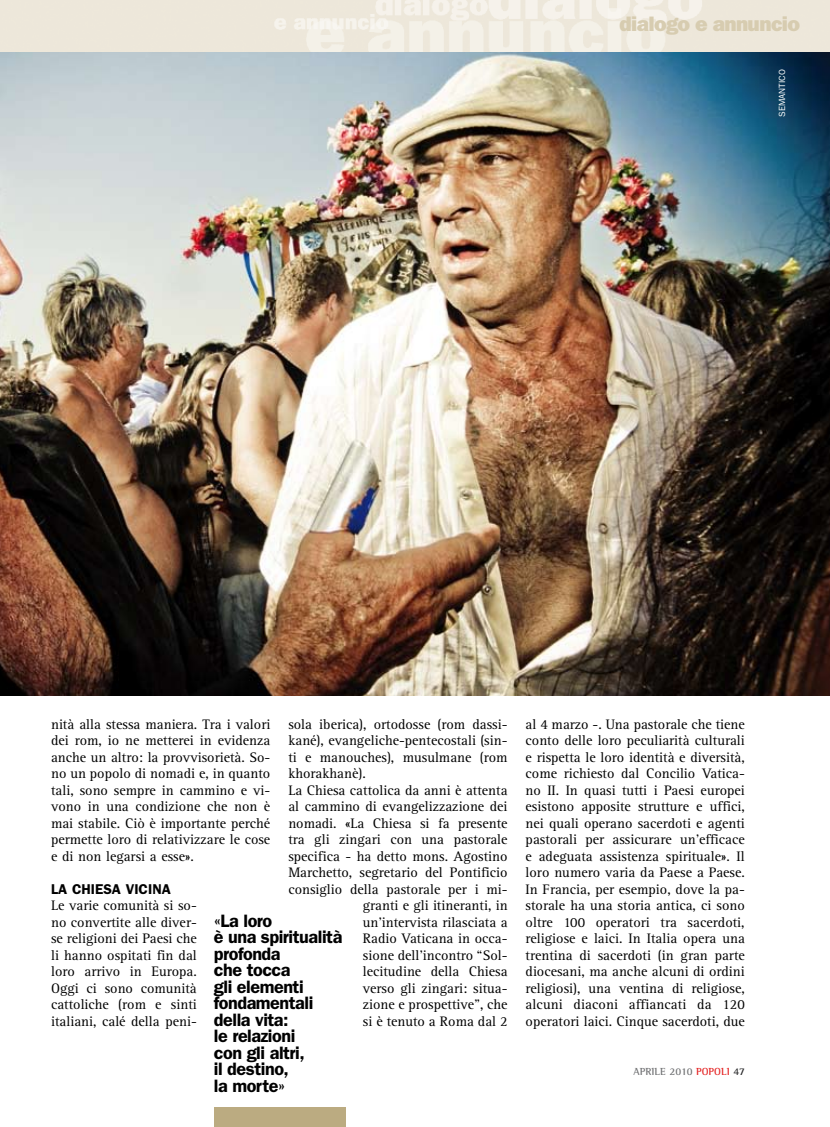
<style>
.page{position:relative;width:830px;height:1127px;background:#fff}
.page>*{position:absolute;margin:0;border:0;box-sizing:border-box;transform-origin:0 0}
.t1{font:21px "ITC Franklin Gothic Std Hvy";letter-spacing:-.03em;color:#d7ccb0}
.t2{font:600 18px/16.5px "ITC Franklin Gothic Std";letter-spacing:-.025em;color:#000}
.t3{font:14.25px/16.5px "Rotis Serif";color:#000;text-align:justify}
.t4{font:600 14.25px "ITC Franklin Gothic Std";color:#000}
.t5{font:700 10.5px "Rotis Semi Serif";color:#707173}
.t6{font:9px "ITC Franklin Gothic Std";letter-spacing:.005em;color:#fff}
.s1{color:#e42121}
.s2{color:#28282a}
</style>
<div class="page">
<img style="left:0;top:51px;width:829px;height:645px">
<div style="left:0;top:0;width:829px;height:51px;background:linear-gradient(to right,#eee8dc,#f1ece1)"></div>
<div style="left:214px;top:1108px;width:131px;height:19px;background:#bbab81"></div>
<h1 class="t1" style="left:619px;top:12px;width:182px">dialogo e annuncio</h1>
<p class="t6" style="left:776px;top:117px;width:49px;rotate:-90deg">SEMANTICO</p>
<p class="t3" style="left:288px;top:716px;width:221px">sola iberica), ortodosse (rom dassi-</p>
<p class="t3" style="left:288px;top:733px;width:221px">kané), evangeliche-pentecostali (sin-</p>
<p class="t3" style="left:288px;top:749px;width:221px">ti e manouches), musulmane (rom</p>
<p class="t3" style="left:288px;top:766px;width:79px">khorakhanè).</p>
<p class="t3" style="left:288px;top:782px;width:220px">La Chiesa cattolica da anni è attenta</p>
<p class="t3" style="left:288px;top:799px;width:221px">al cammino di evangelizzazione dei</p>
<p class="t3" style="left:288px;top:815px;width:221px">nomadi. «La Chiesa si fa presente</p>
<p class="t3" style="left:288px;top:832px;width:221px">tra gli zingari con una pastorale</p>
<p class="t3" style="left:288px;top:848px;width:221px">specifica - ha detto mons. Agostino</p>
<p class="t3" style="left:288px;top:865px;width:221px">Marchetto, segretario del Pontificio</p>
<p class="t3" style="left:288px;top:881px;width:221px">consiglio della pastorale per i mi-</p>
<p class="t3" style="left:362px;top:898px;width:146px">granti e gli itineranti, in</p>
<p class="t3" style="left:362px;top:914px;width:146px">un’intervista rilasciata a</p>
<p class="t3" style="left:362px;top:931px;width:146px">Radio Vaticana in occa-</p>
<p class="t3" style="left:362px;top:947px;width:146px">sione dell’incontro “Sol-</p>
<p class="t3" style="left:362px;top:964px;width:146px">lecitudine della Chiesa</p>
<p class="t3" style="left:362px;top:980px;width:146px">verso gli zingari: situa-</p>
<p class="t3" style="left:362px;top:997px;width:146px">zione e prospettive”, che</p>
<p class="t3" style="left:362px;top:1013px;width:146px">si è tenuto a Roma dal 2</p>
<p class="t3" style="left:51px;top:716px;width:221px">nità alla stessa maniera. Tra i valori dei rom, io ne metterei in evidenza anche un altro: la provvisorietà. So&shy;no un popolo di nomadi e, in quanto tali, sono sempre in cammino e vi&shy;vono in una condizione che non è mai stabile. Ciò è importante perché permette loro di relativizzare le cose e di non legarsi a esse».</p>
<p class="t4" style="left:51px;top:880px;width:121px">LA CHIESA VICINA</p>
<p class="t3" style="left:51px;top:898px;width:147px">Le varie comunità si so&shy;no convertite alle diver&shy;se religioni dei Paesi che li hanno ospitati fin dal loro arrivo in Europa.<br>Oggi ci sono comunità cattoliche (rom e sinti italiani, calé della peni-</p>
<p class="t2" style="left:214px;top:912px;width:130px">«La loro<br>è una spiritualità profonda<br>che tocca<br>gli elementi fondamentali della vita:<br>le relazioni<br>con gli altri,<br>il destino,<br>la morte»</p>
<p class="t3" style="left:525px;top:716px;width:221px">al 4 marzo -. Una pastorale che tiene conto delle loro peculiarità culturali e rispetta le loro identità e diversità, come richiesto dal Concilio Vatica&shy;no II. In quasi tutti i Paesi europei esistono apposite strutture e uffici, nei quali operano sacerdoti e agenti pastorali per assicurare un’efficace e adeguata assistenza spirituale». Il loro numero varia da Paese a Paese.<br>In Francia, per esempio, dove la pa&shy;storale ha una storia antica, ci sono oltre 100 operatori tra sacerdoti, religiose e laici. In Italia opera una trentina di sacerdoti (in gran parte diocesani, ma anche alcuni di ordini religiosi), una ventina di religiose, alcuni diaconi affiancati da 120 operatori laici. Cinque sacerdoti, due</p>
<p class="t5" style="left:633px;top:1065px;width:113px">APRILE 2010 <span class="s1">POPOLI</span> <span class="s2">47</span></p>
</div>
